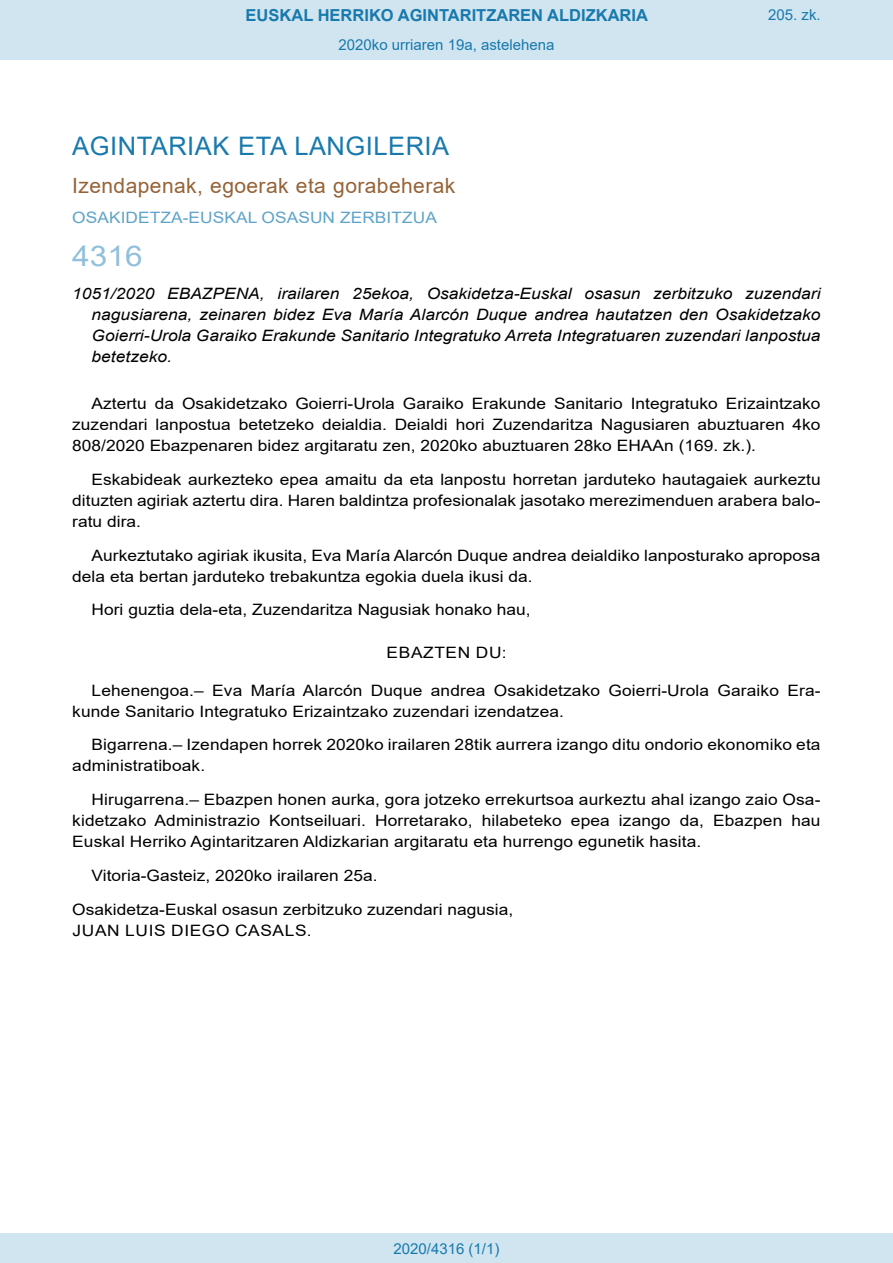
<style>
.page{position:relative;width:893px;height:1263px;background:#fff}
.page>*{position:absolute;margin:0;border:0;box-sizing:border-box;transform-origin:0 0}
.BOPVOrden{font:28.5px "Arial";color:#90c0db;scale:1.11 1}
.BOPVSeccion{font:25.5px "Arial";letter-spacing:.02em;color:#1879ad}
.BOPVSubseccion{font:21px "Arial";letter-spacing:.02em;color:#956338}
.t1{font:700 16.5px "Arial";color:#1879ad}
.BOPVDetalle{font:15.6px/21px "Arial";letter-spacing:.005em;color:#000;text-align:justify;scale:1.11 1}
.BOPVTitulo{font:italic 15.6px/21px "Arial";color:#000;text-align:justify;scale:1.11 1}
.BOPVFirmaPuesto{font:15.6px "Arial";color:#000;scale:1.11 1}
.BOPVFirmaLugFec{font:15.6px "Arial";color:#000;scale:1.11 1}
.BOPVOrganismo{font:15.6px "Arial";letter-spacing:.005em;color:#5ea4ca;scale:1.11 1}
.BOPVFirmaNombre{font:15.6px "Arial";letter-spacing:.035em;color:#000;scale:1.11 1}
.BOPVClave{font:15.6px "Arial";letter-spacing:.035em;color:#000;scale:1.11 1}
.Paginacion_Centro{font:15px "Arial";color:#1879ad}
</style>
<div class="page">
<div style="left:0;top:0;width:893px;height:60px;background:#d0e5f0"></div>
<div style="left:0;top:1233px;width:893px;height:30px;background:#d0e5f0"></div>
<p class="t1" style="left:246px;top:3px;width:404px">EUSKAL HERRIKO AGINTARITZAREN ALDIZKARIA</p>
<p class="Paginacion_Centro" style="left:338px;top:35px;width:217px">2020ko urriaren 19a, astelehena</p>
<p class="Paginacion_Centro" style="left:768px;top:5px;width:54px">205. zk.</p>
<p class="BOPVSeccion" style="left:72px;top:128px;width:378px">AGINTARIAK ETA LANGILERIA</p>
<p class="BOPVSubseccion" style="left:72px;top:171px;width:385px">Izendapenak, egoerak eta gorabeherak</p>
<p class="BOPVOrganismo" style="left:72px;top:207px;width:330px">OSAKIDETZA-EUSKAL OSASUN ZERBITZUA</p>
<p class="BOPVOrden" style="left:72px;top:236px;width:65px">4316</p>
<p class="BOPVTitulo" style="left:92px;top:284px;width:658px;text-indent:-19px">1051/2020 EBAZPENA, irailaren 25ekoa, Osakidetza-Euskal osasun zerbitzuko zuzendari nagusiarena, zeinaren bidez Eva María Alarcón Duque andrea hautatzen den Osakidetzako Goierri-Urola Garaiko Erakunde Sanitario Integratuko Arreta Integratuaren zuzendari lanpostua betetzeko.</p>
<p class="BOPVDetalle" style="left:72px;top:393px;width:676px;text-indent:19px">Aztertu da Osakidetzako Goierri-Urola Garaiko Erakunde Sanitario Integratuko Erizaintzako zuzendari lanpostua betetzeko deialdia. Deialdi hori Zuzendaritza Nagusiaren abuztuaren 4ko 808/2020 Ebazpenaren bidez argitaratu zen, 2020ko abuztuaren 28ko EHAAn (169. zk.).</p>
<p class="BOPVDetalle" style="left:72px;top:469px;width:676px;text-indent:19px">Eskabideak aurkezteko epea amaitu da eta lanpostu horretan jarduteko hautagaiek aurkeztu dituzten agiriak aztertu dira. Haren baldintza profesionalak jasotako merezimenduen arabera balo&shy;ratu dira.</p>
<p class="BOPVDetalle" style="left:72px;top:544px;width:676px;text-indent:19px">Aurkeztutako agiriak ikusita, Eva María Alarcón Duque andrea deialdiko lanposturako aproposa dela eta bertan jarduteko trebakuntza egokia duela ikusi da.</p>
<p class="BOPVDetalle" style="left:92px;top:599px;width:397px">Hori guztia dela-eta, Zuzendaritza Nagusiak honako hau,</p>
<p class="BOPVClave" style="left:387px;top:641px;width:110px">EBAZTEN DU:</p>
<p class="BOPVDetalle" style="left:72px;top:679px;width:676px;text-indent:19px">Lehenengoa.– Eva María Alarcón Duque andrea Osakidetzako Goierri-Urola Garaiko Era&shy;kunde Sanitario Integratuko Erizaintzako zuzendari izendatzea.</p>
<p class="BOPVDetalle" style="left:72px;top:734px;width:676px;text-indent:19px">Bigarrena.– Izendapen horrek 2020ko irailaren 28tik aurrera izango ditu ondorio ekonomiko eta administratiboak.</p>
<p class="BOPVDetalle" style="left:72px;top:789px;width:676px;text-indent:19px">Hirugarrena.– Ebazpen honen aurka, gora jotzeko errekurtsoa aurkeztu ahal izango zaio Osa&shy;kidetzako Administrazio Kontseiluari. Horretarako, hilabeteko epea izango da, Ebazpen hau Euskal Herriko Agintaritzaren Aldizkarian argitaratu eta hurrengo egunetik hasita.</p>
<p class="BOPVFirmaLugFec" style="left:92px;top:864px;width:259px">Vitoria-Gasteiz, 2020ko irailaren 25a.</p>
<p class="BOPVFirmaPuesto" style="left:72px;top:898px;width:399px">Osakidetza-Euskal osasun zerbitzuko zuzendari nagusia,</p>
<p class="BOPVFirmaNombre" style="left:73px;top:919px;width:217px">JUAN LUIS DIEGO CASALS.</p>
<p class="Paginacion_Centro" style="left:393px;top:1238px;width:107px">2020/4316 (1/1)</p>
</div>
